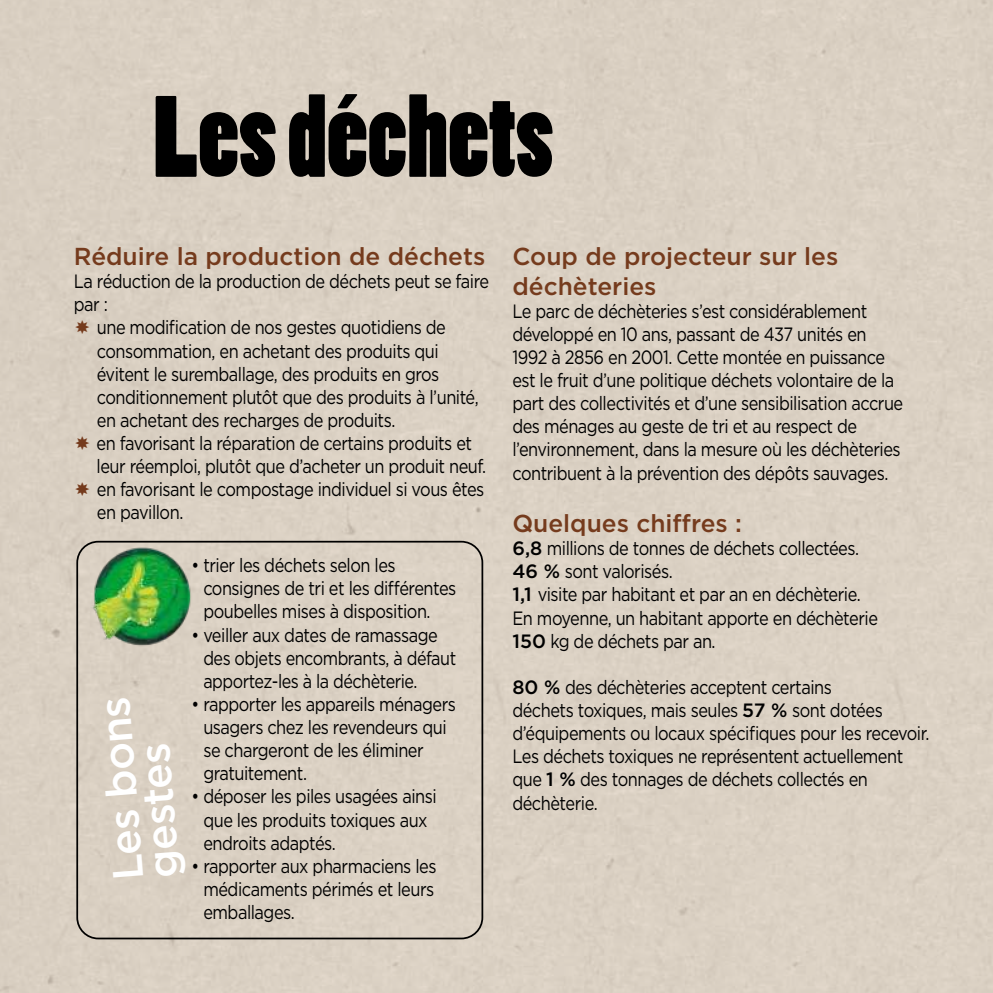
<style>
.page{position:relative;width:993px;height:993px;background:#fff}
.page>*{position:absolute;margin:0;border:0;box-sizing:border-box;transform-origin:0 0}
.t1{font:107.8px "Poplar Std";color:#000}
.t2{font:500 42.7px/35.9px "Gotham";color:#fff}
.t3{font:500 24.5px/29.4px "Gotham";color:#753b1d}
.t4{font:19.25px/23.1px "Gotham";letter-spacing:-.03em;color:#000;scale:.85 1}
.s1{font-weight:500}
</style>
<div class="page">
<div style="left:0;top:0;width:992px;height:992px;background:#dbd1c3"></div>
<div style="left:76px;top:540px;width:407px;height:399px;border:2px solid #000;border-radius:21px"></div>
<img style="left:87px;top:537px;width:115px;height:110px">
<svg style="left:75px;top:320px;width:14px;height:14px"></svg>
<svg style="left:75px;top:436px;width:14px;height:14px"></svg>
<svg style="left:75px;top:482px;width:14px;height:14px"></svg>
<h1 class="t1" style="left:153px;top:78px;width:401px">Les déchets</h1>
<p class="t3" style="left:74px;top:241px;width:413px">Réduire la production de déchets</p>
<p class="t4" style="left:74px;top:269px;width:490px">La réduction de la production de déchets peut se faire</p>
<p class="t4" style="left:74px;top:292px;width:42px">par :</p>
<p class="t4" style="left:97px;top:315px;width:412px">une modification de nos gestes quotidiens de</p>
<p class="t4" style="left:97px;top:339px;width:404px">consommation, en achetant des produits qui</p>
<p class="t4" style="left:97px;top:362px;width:404px">évitent le suremballage, des produits en gros</p>
<p class="t4" style="left:97px;top:385px;width:450px">conditionnement plutôt que des produits à l’unité,</p>
<p class="t4" style="left:97px;top:408px;width:352px">en achetant des recharges de produits.</p>
<p class="t4" style="left:97px;top:431px;width:443px">en favorisant la réparation de certains produits et</p>
<p class="t4" style="left:97px;top:454px;width:460px">leur réemploi, plutôt que d’acheter un produit neuf.</p>
<p class="t4" style="left:97px;top:477px;width:457px">en favorisant le compostage individuel si vous êtes</p>
<p class="t4" style="left:97px;top:500px;width:103px">en pavillon.</p>
<p class="t4" style="left:203px;top:553px;width:299px;text-indent:-12px">• trier les déchets selon les consignes de tri et les différentes poubelles mises à disposition.</p>
<p class="t4" style="left:203px;top:622px;width:299px;text-indent:-12px">• veiller aux dates de ramassage des objets encombrants, à défaut apportez-les à la déchèterie.</p>
<p class="t4" style="left:203px;top:692px;width:299px;text-indent:-12px">• rapporter les appareils ménagers usagers chez les revendeurs qui se chargeront de les éliminer gratuitement.</p>
<p class="t4" style="left:203px;top:784px;width:276px;text-indent:-12px">• déposer les piles usagées ainsi que les produits toxiques aux endroits adaptés.</p>
<p class="t4" style="left:203px;top:853px;width:276px;text-align:justify;text-indent:-12px">• rapporter aux pharmaciens les médicaments périmés et leurs emballages.</p>
<h2 class="t2" style="left:111px;top:882px;width:186px;rotate:-95deg">Les bons gestes</h2>
<p class="t3" style="left:512px;top:241px;width:327px">Coup de projecteur sur les déchèteries</p>
<p class="t4" style="left:512px;top:299px;width:461px">Le parc de déchèteries s’est considérablement développé en 10 ans, passant de 437 unités en 1992 à 2856 en 2001. Cette montée en puissance est le fruit d’une politique déchets volontaire de la part des collectivités et d’une sensibilisation accrue des ménages au geste de tri et au respect de l’environnement, dans la mesure où les déchèteries contribuent à la prévention des dépôts sauvages.</p>
<p class="t3" style="left:512px;top:508px;width:231px">Quelques chiffres :</p>
<p class="t4" style="left:512px;top:536px;width:431px"><span class="s1">6,8</span> millions de tonnes de déchets collectées.<br><span class="s1">46 %</span> sont valorisés.<br><span class="s1">1,1</span> visite par habitant et par an en déchèterie.<br>En moyenne, un habitant apporte en déchèterie <span class="s1">150</span> kg de déchets par an.</p>
<p class="t4" style="left:512px;top:675px;width:492px"><span class="s1">80 %</span> des déchèteries acceptent certains<br>déchets toxiques, mais seules <span class="s1">57 %</span> sont dotées d’équipements ou locaux spécifiques pour les recevoir.<br>Les déchets toxiques ne représentent actuellement que <span class="s1">1 %</span> des tonnages de déchets collectés en déchèterie.</p>
</div>
